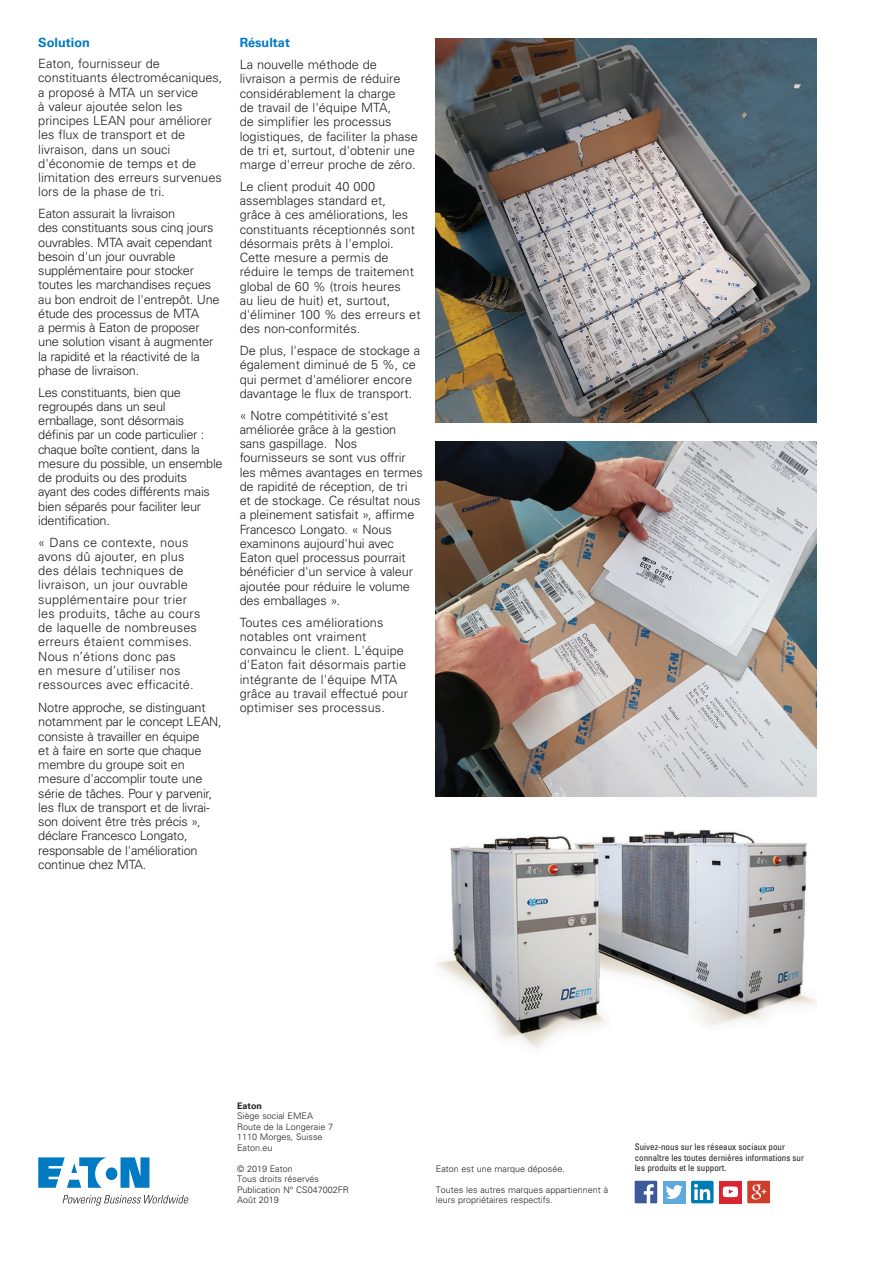
<style>
.page{position:relative;width:893px;height:1263px;background:#fff}
.page>*{position:absolute;margin:0;border:0;box-sizing:border-box;transform-origin:0 0}
._02_Body__8_5_pt{font:300 12.75px/14.2px "Univers LT Std";letter-spacing:-.01em;color:#231f20}
._02_Body__8_5_pt-2{font:300 12.75px/14.2px "Univers LT Std";letter-spacing:.015em;color:#231f20}
._02_Body__8_5_pt-3{font:300 12.75px/14.2px "Univers LT Std";letter-spacing:.01em;color:#231f20}
._02_Body__8_5_pt-4{font:700 12.75px "Univers LT Std";color:#007ac2}
.t1{font:300 9px/10.5px "Univers LT Std";color:#231f20}
.t2{font:condensed 9px/10.5px "Univers LT Std";color:#231f20}
.t3{font:700 9px "Univers LT Std";color:#231f20}
</style>
<div class="page">
<div style="left:719px;top:1181px;width:23px;height:22px;background:#da2431"></div>
<div style="left:663px;top:1181px;width:22px;height:22px;background:#5ea9dd"></div>
<svg style="left:635px;top:1181px;width:22px;height:22px"></svg>
<svg style="left:666px;top:1185px;width:17px;height:14px"></svg>
<div style="left:691px;top:1181px;width:23px;height:22px;background:#007bb6;border-radius:2px"></div>
<svg style="left:694px;top:1184px;width:16px;height:16px"></svg>
<svg style="left:747px;top:1181px;width:23px;height:22px"></svg>
<img style="left:751px;top:1184px;width:10px;height:15px">
<svg style="left:723px;top:1186px;width:15px;height:11px"></svg>
<img style="left:436px;top:441px;width:380px;height:355px">
<img style="left:436px;top:830px;width:380px;height:218px">
<img style="left:436px;top:38px;width:380px;height:385px">
<svg style="left:38px;top:1157px;width:111px;height:31px"></svg>
<svg style="left:63px;top:1195px;width:126px;height:10px"></svg>
<p class="_02_Body__8_5_pt-4" style="left:38px;top:36px;width:53px">Solution</p>
<p class="_02_Body__8_5_pt" style="left:38px;top:56px;width:186px">Eaton, fournisseur de constituants électromécaniques, a proposé à MTA un service<br>à valeur ajoutée selon les principes LEAN pour améliorer les flux de transport et de livraison, dans un souci d'économie de temps et de limitation des erreurs survenues lors de la phase de tri.</p>
<p class="_02_Body__8_5_pt" style="left:38px;top:206px;width:183px">Eaton assurait la livraison<br>des constituants sous cinq jours ouvrables. MTA avait cependant besoin d'un jour ouvrable supplémentaire pour stocker toutes les marchandises reçues au bon endroit de l'entrepôt. Une étude des processus de MTA<br>a permis à Eaton de proposer une solution visant à augmenter la rapidité et la réactivité de la phase de livraison.</p>
<p class="_02_Body__8_5_pt" style="left:38px;top:385px;width:186px">Les constituants, bien que regroupés dans un seul emballage, sont désormais définis par un code particulier : chaque boîte contient, dans la mesure du possible, un ensemble de produits ou des produits<br>ayant des codes différents mais bien séparés pour faciliter leur identification.</p>
<p class="_02_Body__8_5_pt-2" style="left:38px;top:535px;width:164px">« Dans ce contexte, nous avons dû ajouter, en plus des délais techniques de livraison, un jour ouvrable supplémentaire pour trier les produits, tâche au cours de laquelle de nombreuses erreurs étaient commises.<br>Nous n’étions donc pas<br>en mesure d’utiliser nos ressources avec efficacité.</p>
<p class="_02_Body__8_5_pt" style="left:38px;top:700px;width:185px">Notre approche, se distinguant notamment par le concept LEAN, consiste à travailler en équipe<br>et à faire en sorte que chaque membre du groupe soit en mesure d'accomplir toute une série de tâches. Pour y parvenir, les flux de transport et de livrai&shy;son doivent être très précis », déclare Francesco Longato, responsable de l'amélioration continue chez MTA.</p>
<p class="_02_Body__8_5_pt-4" style="left:240px;top:36px;width:52px">Résultat</p>
<p class="_02_Body__8_5_pt" style="left:240px;top:58px;width:180px">La nouvelle méthode de livraison a permis de réduire considérablement la charge<br>de travail de l'équipe MTA,<br>de simplifier les processus logistiques, de faciliter la phase de tri et, surtout, d'obtenir une marge d'erreur proche de zéro.</p>
<p class="_02_Body__8_5_pt" style="left:240px;top:179px;width:182px">Le client produit 40 000 assemblages standard et,<br>grâce à ces améliorations, les constituants réceptionnés sont désormais prêts à l'emploi.<br>Cette mesure a permis de réduire le temps de traitement global de 60 % (trois heures<br>au lieu de huit) et, surtout, d'éliminer 100 % des erreurs et des non-conformités.</p>
<p class="_02_Body__8_5_pt" style="left:240px;top:343px;width:182px">De plus, l'espace de stockage a également diminué de 5 %, ce qui permet d'améliorer encore davantage le flux de transport.</p>
<p class="_02_Body__8_5_pt" style="left:240px;top:408px;width:185px">« Notre compétitivité s'est améliorée grâce à la gestion sans gaspillage. Nos fournisseurs se sont vus offrir les mêmes avantages en termes de rapidité de réception, de tri<br>et de stockage. Ce résultat nous a pleinement satisfait », affirme<br>Francesco Longato. « Nous examinons aujourd'hui avec<br>Eaton quel processus pourrait bénéficier d'un service à valeur ajoutée pour réduire le volume des emballages ».</p>
<p class="_02_Body__8_5_pt-3" style="left:240px;top:615px;width:170px">Toutes ces améliorations notables ont vraiment convaincu le client. L'équipe d'Eaton fait désormais partie intégrante de l'équipe MTA grâce au travail effectué pour optimiser ses processus.</p>
<p class="t3" style="left:237px;top:1100px;width:27px">Eaton</p>
<p class="t1" style="left:237px;top:1111px;width:98px">Siège social EMEA<br>Route de la Longeraie 7<br>1110 Morges, Suisse<br>Eaton.eu</p>
<p class="t1" style="left:237px;top:1163px;width:113px">© 2019 Eaton<br>Tous droits réservés<br>Publication N° CS047002FR<br>Août 2019</p>
<p class="t1" style="left:436px;top:1163px;width:131px">Eaton est une marque déposée.</p>
<p class="t1" style="left:436px;top:1184px;width:174px">Toutes les autres marques appartiennent à leurs propriétaires respectifs.</p>
<p class="t2" style="left:635px;top:1141px;width:171px">Suivez-nous sur les réseaux sociaux pour connaître les toutes dernières informations sur les produits et le support.</p>
</div>
